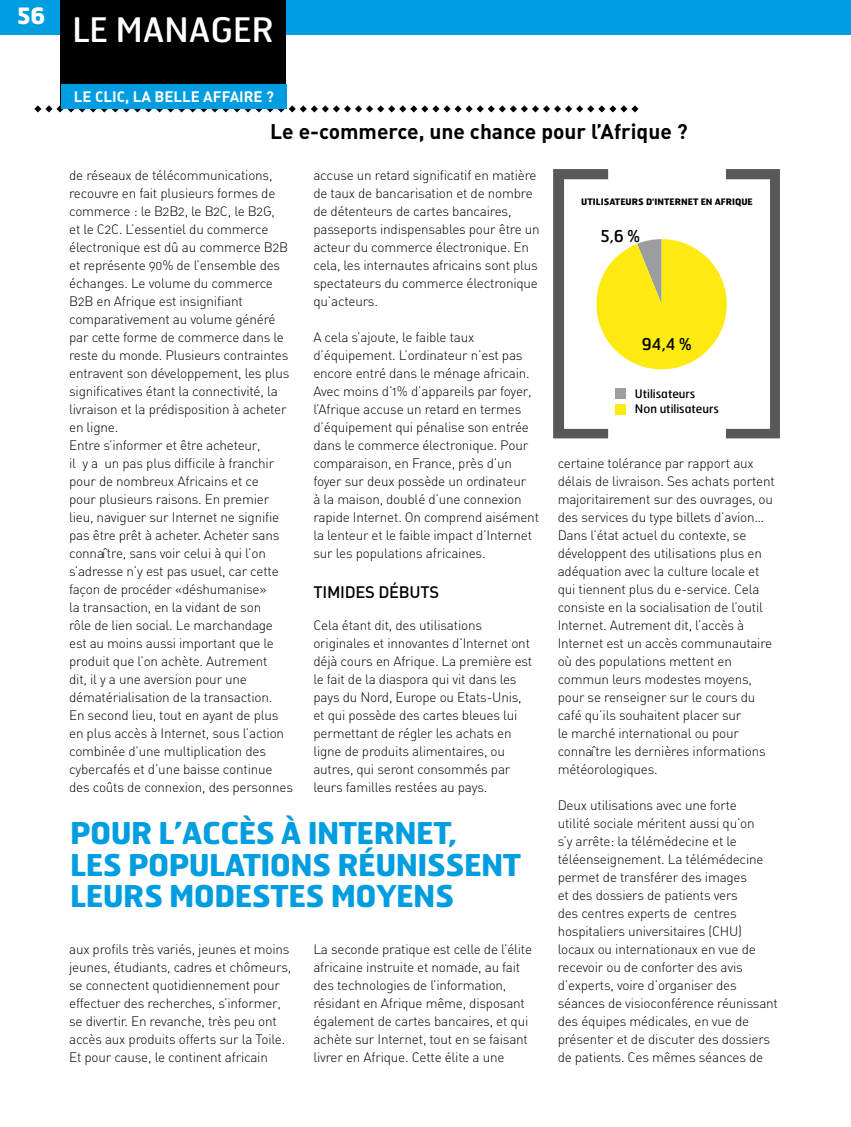
<style>
.page{position:relative;width:851px;height:1127px;background:#fff}
.page>*{position:absolute;margin:0;border:0;box-sizing:border-box;transform-origin:0 0}
.t1{font:33.75px "Hermes";color:#fff}
.t2{font:700 30px/31.5px "Hermes";letter-spacing:-.02em;color:#009ee0}
.t3{font:700 22.5px "Hermes";color:#fff}
.t4{font:21px "DIN Bold Alternate";color:#000}
.t5{font:16.5px "DIN Medium Alternate";letter-spacing:-.015em;color:#000}
.t6{font:16.35px "Hermes";color:#000}
.t7{font:15px "DIN Bold Alternate";color:#fff}
.t8{font:13.5px/18px "DIN Light Alternate";letter-spacing:-.015em;color:#000}
.t9{font:11.85px/14.7px "Hermes";color:#000}
.t10{font:700 8.85px "Hermes";color:#000}
</style>
<div class="page">
<div style="left:0;top:0;width:419px;height:34px;background:#009ee0"></div>
<div style="left:419px;top:0;width:431px;height:34px;background:#009ee0"></div>
<svg style="left:34px;top:105px;width:604px;height:7px"></svg>
<div style="left:61px;top:0;width:225px;height:109px;background:#000"></div>
<svg style="left:553px;top:169px;width:226px;height:269px"></svg>
<div style="left:61px;top:84px;width:225px;height:24px;background:#009ee0"></div>
<h3 class="t3" style="left:17px;top:1px;width:30px">56</h3>
<h1 class="t1" style="left:72px;top:8px;width:203px">LE MANAGER</h1>
<p class="t7" style="left:74px;top:87px;width:202px">LE CLIC, LA BELLE AFFAIRE ?</p>
<h3 class="t4" style="left:270px;top:118px;width:419px">Le e-commerce, une chance pour l’Afrique ?</h3>
<p class="t8" style="left:69px;top:166px;width:225px">de réseaux de télécommunications, recouvre en fait plusieurs formes de commerce : le B2B2, le B2C, le B2G,<br>et le C2C. L’essentiel du commerce électronique est dû au commerce B2B et représente 90% de l’ensemble des échanges. Le volume du commerce B2B en Afrique est insignifiant comparativement au volume généré par cette forme de commerce dans le reste du monde. Plusieurs contraintes entravent son développement, les plus significatives étant la connectivité, la livraison et la prédisposition à acheter en ligne.<br>Entre s’informer et être acheteur,<br>il y a un pas plus difficile à franchir pour de nombreux Africains et ce<br>pour plusieurs raisons. En premier lieu, naviguer sur Internet ne signifie pas être prêt à acheter. Acheter sans connaître, sans voir celui à qui l’on s’adresse n’y est pas usuel, car cette façon de procéder «déshumanise»<br>la transaction, en la vidant de son<br>rôle de lien social. Le marchandage est au moins aussi important que le produit que l’on achète. Autrement<br>dit, il y a une aversion pour une dématérialisation de la transaction.<br>En second lieu, tout en ayant de plus en plus accès à Internet, sous l’action combinée d’une multiplication des cybercafés et d’une baisse continue des coûts de connexion, des personnes</p>
<p class="t8" style="left:313px;top:166px;width:228px">accuse un retard significatif en matière de taux de bancarisation et de nombre de détenteurs de cartes bancaires, passeports indispensables pour être un acteur du commerce électronique. En cela, les internautes africains sont plus spectateurs du commerce électronique qu’acteurs.</p>
<p class="t8" style="left:313px;top:328px;width:227px">A cela s’ajoute, le faible taux d’équipement. L’ordinateur n’est pas encore entré dans le ménage africain.<br>Avec moins d’1% d’appareils par foyer, l’Afrique accuse un retard en termes d’équipement qui pénalise son entrée dans le commerce électronique. Pour comparaison, en France, près d’un foyer sur deux possède un ordinateur<br>à la maison, doublé d’une connexion rapide Internet. On comprend aisément la lenteur et le faible impact d’Internet sur les populations africaines.</p>
<p class="t5" style="left:313px;top:581px;width:127px">TIMIDES DÉBUTS</p>
<p class="t8" style="left:313px;top:616px;width:220px">Cela étant dit, des utilisations originales et innovantes d’Internet ont déjà cours en Afrique. La première est le fait de la diaspora qui vit dans les pays du Nord, Europe ou Etats-Unis, et qui possède des cartes bleues lui permettant de régler les achats en ligne de produits alimentaires, ou autres, qui seront consommés par leurs familles restées au pays.</p>
<h2 class="t2" style="left:70px;top:816px;width:452px">POUR L’ACCÈS À INTERNET,<br>LES POPULATIONS RÉUNISSENT<br>LEURS MODESTES MOYENS</h2>
<p class="t8" style="left:69px;top:940px;width:224px">aux profils très variés, jeunes et moins jeunes, étudiants, cadres et chômeurs, se connectent quotidiennement pour effectuer des recherches, s’informer, se divertir. En revanche, très peu ont accès aux produits offerts sur la Toile.<br>Et pour cause, le continent africain</p>
<p class="t8" style="left:313px;top:940px;width:220px">La seconde pratique est celle de l’élite africaine instruite et nomade, au fait des technologies de l’information, résidant en Afrique même, disposant également de cartes bancaires, et qui achète sur Internet, tout en se faisant livrer en Afrique. Cette élite a une</p>
<p class="t10" style="left:581px;top:196px;width:173px">UTILISATEURS D'INTERNET EN AFRIQUE</p>
<p class="t6" style="left:600px;top:225px;width:41px">5,6 %</p>
<p class="t6" style="left:641px;top:334px;width:51px">94,4 %</p>
<p class="t9" style="left:635px;top:386px;width:85px">Utilisateurs<br>Non utilisateurs</p>
<p class="t8" style="left:557px;top:454px;width:218px">certaine tolérance par rapport aux délais de livraison. Ses achats portent majoritairement sur des ouvrages, ou des services du type billets d’avion… Dans l’état actuel du contexte, se développent des utilisations plus en adéquation avec la culture locale et qui tiennent plus du e-service. Cela consiste en la socialisation de l’outil Internet. Autrement dit, l’accès à Internet est un accès communautaire où des populations mettent en commun leurs modestes moyens, pour se renseigner sur le cours du café qu’ils souhaitent placer sur<br>le marché international ou pour connaître les dernières informations météorologiques.</p>
<p class="t8" style="left:557px;top:796px;width:222px">Deux utilisations avec une forte<br>utilité sociale méritent aussi qu’on<br>s’y arrête: la télémédecine et le téléenseignement. La télémédecine permet de transférer des images<br>et des dossiers de patients vers<br>des centres experts de centres hospitaliers universitaires (CHU) locaux ou internationaux en vue de recevoir ou de conforter des avis d’experts, voire d’organiser des séances de visioconférence réunissant des équipes médicales, en vue de présenter et de discuter des dossiers de patients. Ces mêmes séances de</p>
</div>
